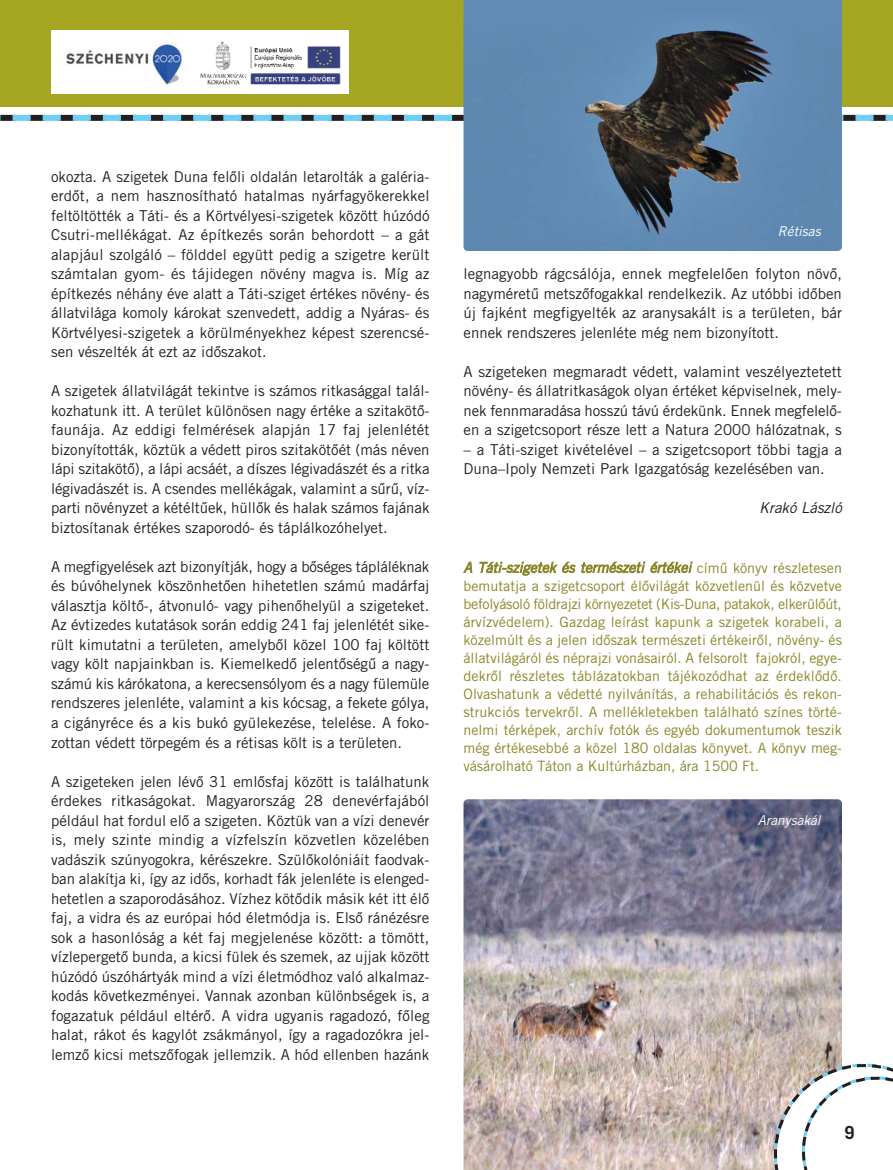
<style>
.page{position:relative;width:893px;height:1170px;background:#fff}
.page>*{position:absolute;margin:0;border:0;box-sizing:border-box;transform-origin:0 0}
.t1{font:700 18px "Trade Gothic M";color:#231f20}
.t2{font:15px/19.5px "Trade Gothic M";color:#231f20;text-align:justify}
.t3{font:italic 15px "Trade Gothic M";color:#231f20}
.t4{font:14.25px/18px "Trade Gothic M";color:#898628;text-align:justify}
.t5{font:italic 13.5px "Trade Gothic M";color:#fff}
.s1{font-style:italic}
</style>
<div class="page">
<img style="left:463px;top:799px;width:379px;height:370px">
<div style="left:0;top:0;width:893px;height:106px;background:#a5a723"></div>
<svg style="left:770px;top:1059px;width:123px;height:110px"></svg>
<div style="left:51px;top:30px;width:297px;height:64px;background:#fff"></div>
<img style="left:65px;top:42px;width:118px;height:43px">
<img style="left:200px;top:41px;width:140px;height:44px">
<svg style="left:0;top:115px;width:893px;height:6px"></svg>
<img style="left:463px;top:0;width:379px;height:251px">
<p class="t2" style="left:51px;top:168px;width:380px">okozta. A szigetek Duna felőli oldalán letarolták a galéria&shy;erdőt, a nem hasznosítható hatalmas nyárfagyökerekkel feltöltötték a Táti- és a Körtvélyesi-szigetek között húzódó Csutri-mellékágat. Az építkezés során behordott – a gát alapjául szolgáló – földdel együtt pedig a szigetre került számtalan gyom- és tájidegen növény magva is. Míg az építkezés néhány éve alatt a Táti-sziget értékes növény- és állatvilága komoly károkat szenvedett, addig a Nyáras- és Körtvélyesi-szigetek a körülményekhez képest szerencsé&shy;sen vészelték át ezt az időszakot.</p>
<p class="t2" style="left:51px;top:382px;width:380px">A szigetek állatvilágát tekintve is számos ritkasággal talál&shy;kozhatunk itt. A terület különösen nagy értéke a szitakötő&shy;faunája. Az eddigi felmérések alapján 17 faj jelenlétét bizonyították, köztük a védett piros szitakötőét (más néven lápi szitakötő), a lápi acsáét, a díszes légivadászét és a ritka légivadászét is. A csendes mellékágak, valamint a sűrű, víz&shy;parti növényzet a kétéltűek, hüllők és halak számos fajának biztosítanak értékes szaporodó- és táplálkozóhelyet.</p>
<p class="t2" style="left:51px;top:558px;width:380px">A megfigyelések azt bizonyítják, hogy a bőséges tápláléknak és búvóhelynek köszönhetően hihetetlen számú madárfaj választja költő-, átvonuló- vagy pihenőhelyül a szigeteket.<br>Az évtizedes kutatások során eddig 241 faj jelenlétét sike&shy;rült kimutatni a területen, amelyből közel 100 faj költött vagy költ napjainkban is. Kiemelkedő jelentőségű a nagy&shy;számú kis kárókatona, a kerecsensólyom és a nagy fülemüle rendszeres jelenléte, valamint a kis kócsag, a fekete gólya, a cigányréce és a kis bukó gyülekezése, telelése. A foko&shy;zottan védett törpegém és a rétisas költ is a területen.</p>
<p class="t2" style="left:51px;top:772px;width:380px">A szigeteken jelen lévő 31 emlősfaj között is találhatunk érdekes ritkaságokat. Magyarország 28 denevérfajából például hat fordul elő a szigeten. Köztük van a vízi denevér is, mely szinte mindig a vízfelszín közvetlen közelében vadászik szúnyogokra, kérészekre. Szülőkolóniáit faodvak&shy;ban alakítja ki, így az idős, korhadt fák jelenléte is elenged&shy;hetetlen a szaporodásához. Vízhez kötődik másik két itt élő faj, a vidra és az európai hód életmódja is. Első ránézésre sok a hasonlóság a két faj megjelenése között: a tömött, vízlepergető bunda, a kicsi fülek és szemek, az ujjak között húzódó úszóhártyák mind a vízi életmódhoz való alkalmaz&shy;kodás következményei. Vannak azonban különbségek is, a fogazatuk például eltérő. A vidra ugyanis ragadozó, főleg halat, rákot és kagylót zsákmányol, így a ragadozókra jel&shy;lemző kicsi metszőfogak jellemzik. A hód ellenben hazánk</p>
<p class="t5" style="left:778px;top:226px;width:47px">Rétisas</p>
<p class="t2" style="left:463px;top:265px;width:380px">legnagyobb rágcsálója, ennek megfelelően folyton növő, nagyméretű metszőfogakkal rendelkezik. Az utóbbi időben új fajként megfigyelték az aranysakált is a területen, bár ennek rendszeres jelenléte még nem bizonyított.</p>
<p class="t2" style="left:463px;top:363px;width:380px">A szigeteken megmaradt védett, valamint veszélyeztetett növény- és állatritkaságok olyan értéket képviselnek, mely&shy;nek fennmaradása hosszú távú érdekünk. Ennek megfelelő&shy;en a szigetcsoport része lett a Natura 2000 hálózatnak, s</p>
<p class="t2" style="left:463px;top:441px;width:380px">– a Táti-sziget kivételével – a szigetcsoport többi tagja a<br>Duna–Ipoly Nemzeti Park Igazgatóság kezelésében van.</p>
<p class="t3" style="left:759px;top:502px;width:87px">Krakó László</p>
<p class="t4" style="left:463px;top:559px;width:380px"><span class="s1">A Táti-szigetek és természeti értékei</span> c í m ű k ö n yv r é s z l e t e s e n bemutatja a szigetcsoport élővilágát közvetlenül és közvetve befolyásoló földrajzi környezetet (Kis-Duna, patakok, elkerülőút, árvízvédelem). Gazdag leírást kapunk a szigetek korabeli, a közelmúlt és a jelen időszak természeti értékeiről, növény- és állatvilágáról és néprajzi vonásairól. A felsorolt fajokról, egye&shy;dekről részletes táblázatokban tájékozódhat az érdeklődő.<br>Olvashatunk a védetté nyilvánítás, a rehabilitációs és rekon&shy;strukciós tervekről. A mellékletekben található színes törté&shy;nelmi térképek, archív fotók és egyéb dokumentumok teszik még értékesebbé a közel 180 oldalas könyvet. A könyv meg&shy;vásárolható Táton a Kultúrházban, ára 1500 Ft.</p>
<p class="t5" style="left:758px;top:815px;width:67px">Aranysakál</p>
<p class="t1" style="left:844px;top:1125px;width:12px">9</p>
</div>
